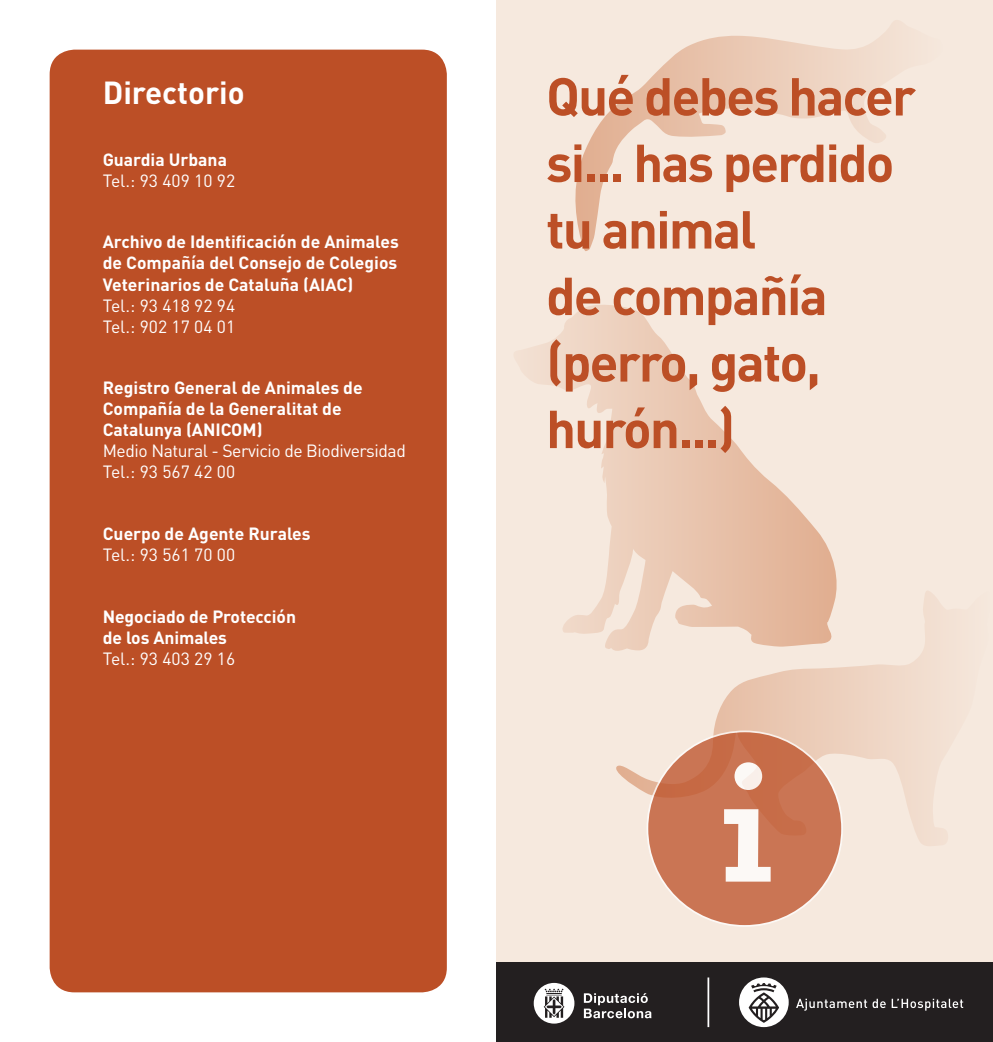
<style>
.page{position:relative;width:993px;height:1042px;background:#fff}
.page>*{position:absolute;margin:0;border:0;box-sizing:border-box;transform-origin:0 0}
.t1{font:700 52.5px/66.5px "DIN";letter-spacing:-.035em;color:#bc4f26}
.t2{font:700 31.5px "DIN";color:#fff}
.t3{font:700 17.5px/21px "DIN";color:#fff;text-align:justify}
.t4{font:17.5px "DIN";letter-spacing:-.01em;color:#fff}
</style>
<div class="page">
<div style="left:496px;top:0;width:496px;height:1042px;background:#f6e9de"></div>
<svg style="left:616px;top:591px;width:330px;height:257px"></svg>
<svg style="left:575px;top:20px;width:324px;height:231px"></svg>
<svg style="left:518px;top:305px;width:320px;height:346px"></svg>
<svg style="left:647px;top:731px;width:194px;height:195px;background:#ca7655"></svg>
<svg style="left:723px;top:762px;width:47px;height:119px;background:#e0b09c"></svg>
<div style="left:496px;top:962px;width:496px;height:80px;background:#231f20"></div>
<hr style="left:707px;top:977px;width:2px;height:50px;background:#fff">
<div style="left:738px;top:977px;width:50px;height:50px;background:#fff;border-radius:50%"></div>
<svg style="left:748px;top:983px;width:30px;height:40px"></svg>
<svg style="left:796px;top:998px;width:70px;height:12px"></svg>
<svg style="left:872px;top:999px;width:13px;height:9px"></svg>
<svg style="left:891px;top:998px;width:71px;height:12px"></svg>
<div style="left:533px;top:983px;width:41px;height:40px;background:#fff;border-radius:50%"></div>
<svg style="left:543px;top:989px;width:21px;height:29px"></svg>
<svg style="left:583px;top:993px;width:68px;height:25px"></svg>
<div style="left:50px;top:50px;width:396px;height:942px;background:#bc4f26;border-radius:25px"></div>
<p class="t2" style="left:103px;top:71px;width:143px">Directorio</p>
<p class="t3" style="left:103px;top:148px;width:126px">Guardia Urbana</p>
<p class="t4" style="left:103px;top:170px;width:134px">Tel.: 93 409 10 92</p>
<p class="t3" style="left:103px;top:231px;width:297px">Archivo de Identificación de Animales de Compañía del Consejo de Colegios Veterinarios de Cataluña (AIAC)</p>
<p class="t4" style="left:103px;top:295px;width:134px">Tel.: 93 418 92 94</p>
<p class="t4" style="left:103px;top:316px;width:134px">Tel.: 902 17 04 01</p>
<p class="t3" style="left:103px;top:377px;width:261px;text-align:left">Registro General de Animales de<br>Compañía de la Generalitat de<br>Catalunya (ANICOM)</p>
<p class="t4" style="left:103px;top:441px;width:304px">Medio Natural - Servicio de Biodiversidad</p>
<p class="t4" style="left:103px;top:462px;width:134px">Tel.: 93 567 42 00</p>
<p class="t3" style="left:103px;top:523px;width:209px">Cuerpo de Agente Rurales</p>
<p class="t4" style="left:103px;top:545px;width:134px">Tel.: 93 561 70 00</p>
<p class="t3" style="left:103px;top:606px;width:195px">Negociado de Protección</p>
<p class="t3" style="left:103px;top:627px;width:126px">de los Animales</p>
<p class="t4" style="left:103px;top:649px;width:134px">Tel.: 93 403 29 16</p>
<p class="t1" style="left:546px;top:61px;width:371px">Qué debes hacer si... has perdido tu animal</p>
<p class="t1" style="left:546px;top:261px;width:283px">de compañía (perro, gato, hurón...)</p>
</div>
